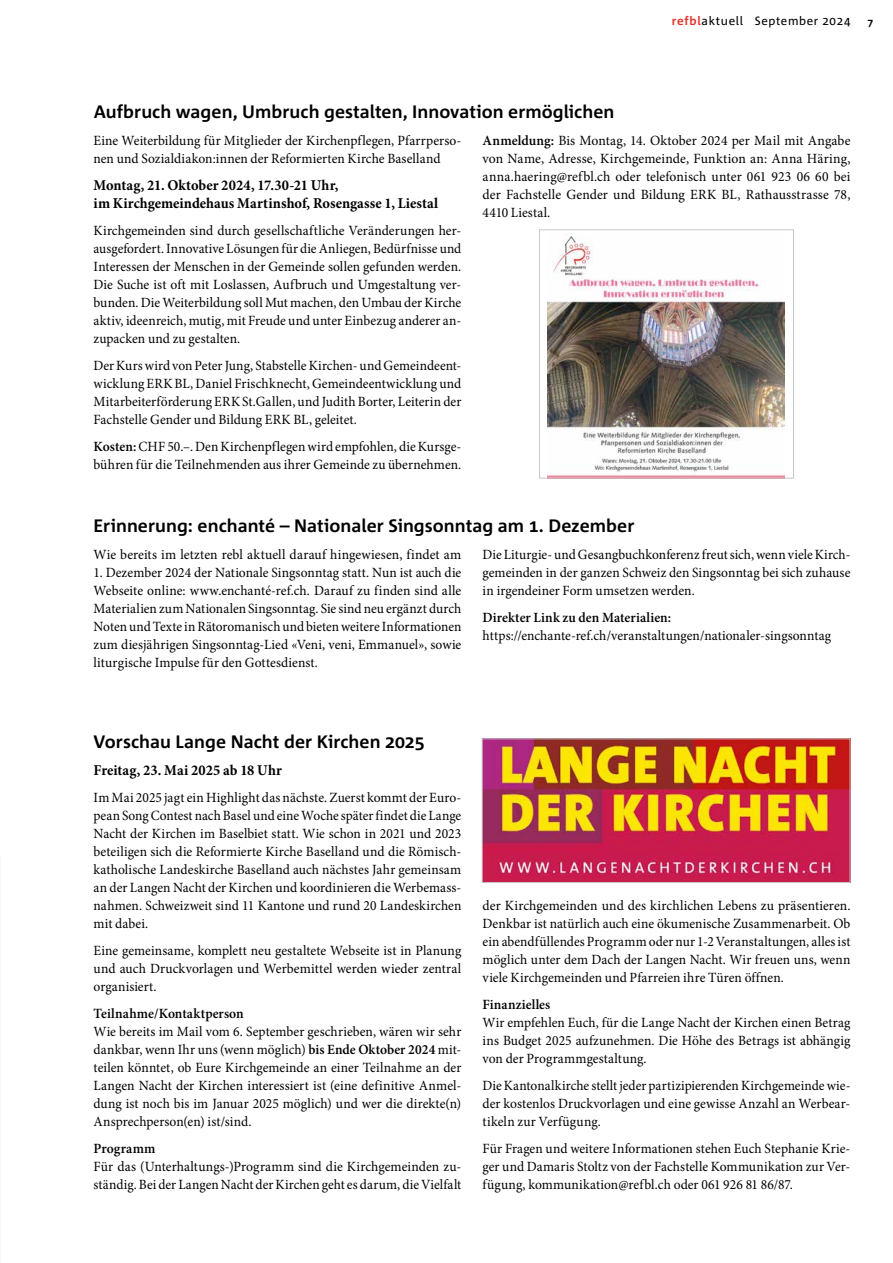
<style>
.page{position:relative;width:893px;height:1263px;background:#fff}
.page>*{position:absolute;margin:0;border:0;box-sizing:border-box;transform-origin:0 0}
.t1{font:700 18px "Corpid C1";color:#000}
.t2{font:700 15px/18px "Minion Pro";letter-spacing:.005em;color:#000;scale:.96 1}
.t3{font:14.1px/18px "Minion Pro";letter-spacing:.005em;color:#000;text-align:justify;scale:.96 1}
.t4{font:14.1px/18px "Minion Pro";letter-spacing:.005em;color:#000;text-align:justify}
.t5{font:14.1px/18px "Minion Pro";letter-spacing:.005em;color:#000;text-align:justify;scale:.95 1}
.t6{font:600 14.1px "Minion Pro";letter-spacing:.005em;color:#000;scale:.96 1}
.t7{font:12px "Corpid C1";letter-spacing:.05em;color:#000}
.t8{font:700 10.5px "Corpid C1";color:#000}
.s1{font-weight:700;color:#e63329}
.s2{font-weight:600}
</style>
<div class="page">
<img style="left:547px;top:234px;width:238px;height:242px">
<div style="left:539px;top:230px;width:255px;height:248px;border:1px solid #c6c6c6"></div>
<img style="left:484px;top:741px;width:364px;height:140px">
<div style="left:482px;top:739px;width:368px;height:144px;border:1px solid #c6c6c6"></div>
<p class="t1" style="left:94px;top:101px;width:522px">Aufbruch wagen, Umbruch gestalten, Innovation ermöglichen</p>
<p class="t7" style="left:672px;top:14px;width:180px"><span class="s1">refbl</span>aktuell September 2024</p>
<p class="t8" style="left:867px;top:15px;width:7px">7</p>
<p class="t3" style="left:94px;top:132px;width:385px">Eine Weiterbildung für Mitglieder der Kirchenpflegen, Pfarrperso&shy;nen und Sozialdiakon:innen der Reformierten Kirche Baselland</p>
<p class="t2" style="left:94px;top:177px;width:361px">Montag, 21. Oktober 2024, 17.30-21 Uhr,<br>im Kirchgemeindehaus Martinshof, Rosengasse 1, Liestal</p>
<p class="t3" style="left:94px;top:222px;width:385px">Kirchgemeinden sind durch gesellschaftliche Veränderungen her&shy;ausgefordert. Innovative Lösungen für die Anliegen, Bedürfnisse und Interessen der Menschen in der Gemeinde sollen gefunden werden.<br>Die Suche ist oft mit Loslassen, Aufbruch und Umgestaltung ver&shy;bunden. Die Weiterbildung soll Mut machen, den Umbau der Kirche aktiv, ideenreich, mutig, mit Freude und unter Einbezug anderer an&shy;zupacken und zu gestalten.</p>
<p class="t3" style="left:94px;top:357px;width:385px">Der Kurs wird von Peter Jung, Stabstelle Kirchen- und Gemeindeent&shy;wicklung ERK BL, Daniel Frischknecht, Gemeindeentwicklung und Mitarbeiterförderung ERK St.Gallen, und Judith Borter, Leiterin der Fachstelle Gender und Bildung ERK BL, geleitet.</p>
<p class="t3" style="left:94px;top:438px;width:385px"><span class="s2">Kosten:</span> CHF 50.–. Den Kirchenpflegen wird empfohlen, die Kursge&shy;bühren für die Teilnehmenden aus ihrer Gemeinde zu übernehmen.</p>
<p class="t4" style="left:483px;top:132px;width:369px"><span class="s2">Anmeldung:</span> Bis Montag, 14. Oktober 2024 per Mail mit Angabe von Name, Adresse, Kirchgemeinde, Funktion an: Anna Häring, anna.haering@refbl.ch oder telefonisch unter 061 923 06 60 bei der Fachstelle Gender und Bildung ERK BL, Rathausstrasse 78, 4410 Liestal.</p>
<p class="t1" style="left:94px;top:515px;width:542px">Erinnerung: enchanté – Nationaler Singsonntag am 1. Dezember</p>
<p class="t4" style="left:94px;top:546px;width:369px">Wie bereits im letzten rebl aktuell darauf hingewiesen, findet am</p>
<p class="t3" style="left:94px;top:564px;width:385px">1. Dezember 2024 der Nationale Singsonntag statt. Nun ist auch die Webseite online: www.enchanté-ref.ch. Darauf zu finden sind alle Materialien zum Nationalen Singsonntag. Sie sind neu ergänzt durch Noten und Texte in Rätoromanisch und bieten weitere Informationen zum diesjährigen Singsonntag-Lied «Veni, veni, Emmanuel», sowie liturgische Impulse für den Gottesdienst.</p>
<p class="t5" style="left:483px;top:546px;width:389px">Die Liturgie- und Gesangbuchkonferenz freut sich, wenn viele Kirch&shy;gemeinden in der ganzen Schweiz den Singsonntag bei sich zuhause in irgendeiner Form umsetzen werden.</p>
<p class="t6" style="left:483px;top:608px;width:198px">Direkter Link zu den Materialien:</p>
<p class="t3" style="left:483px;top:627px;width:365px">https://enchante-ref.ch/veranstaltungen/nationaler-singsonntag</p>
<p class="t1" style="left:94px;top:731px;width:333px">Vorschau Lange Nacht der Kirchen 2025</p>
<p class="t2" style="left:94px;top:762px;width:198px">Freitag, 23. Mai 2025 ab 18 Uhr</p>
<p class="t3" style="left:94px;top:789px;width:385px">Im Mai 2025 jagt ein Highlight das nächste. Zuerst kommt der Euro&shy;pean Song Contest nach Basel und eine Woche später findet die Lange Nacht der Kirchen im Baselbiet statt. Wie schon in 2021 und 2023 beteiligen sich die Reformierte Kirche Baselland und die Römisch&shy;katholische Landeskirche Baselland auch nächstes Jahr gemeinsam an der Langen Nacht der Kirchen und koordinieren die Werbemass&shy;nahmen. Schweizweit sind 11 Kantone und rund 20 Landeskirchen mit dabei.</p>
<p class="t3" style="left:94px;top:942px;width:385px">Eine gemeinsame, komplett neu gestaltete Webseite ist in Planung und auch Druckvorlagen und Werbemittel werden wieder zentral organisiert.</p>
<p class="t6" style="left:94px;top:1004px;width:158px">Teilnahme/Kontaktperson</p>
<p class="t3" style="left:94px;top:1023px;width:385px">Wie bereits im Mail vom 6. September geschrieben, wären wir sehr dankbar, wenn Ihr uns (wenn möglich) <span class="s2">bis Ende Oktober 2024</span> mit&shy;teilen könntet, ob Eure Kirchgemeinde an einer Teilnahme an der Langen Nacht der Kirchen interessiert ist (eine definitive Anmel&shy;dung ist noch bis im Januar 2025 möglich) und wer die direkte(n)<br>Ansprechperson(en) ist/sind.</p>
<p class="t6" style="left:94px;top:1139px;width:66px">Programm</p>
<p class="t4" style="left:94px;top:1158px;width:369px">Für das (Unterhaltungs-)Programm sind die Kirchgemeinden zu&shy;ständig. Bei der Langen Nacht der Kirchen geht es darum, die Vielfalt</p>
<p class="t4" style="left:483px;top:897px;width:369px">der Kirchgemeinden und des kirchlichen Lebens zu präsentieren.<br>Denkbar ist natürlich auch eine ökumenische Zusammenarbeit. Ob ein abendfüllendes Programm oder nur 1-2 Veranstaltungen, alles ist möglich unter dem Dach der Langen Nacht. Wir freuen uns, wenn viele Kirchgemeinden und Pfarreien ihre Türen öffnen.</p>
<p class="t6" style="left:483px;top:995px;width:72px">Finanzielles</p>
<p class="t3" style="left:483px;top:1014px;width:385px">Wir empfehlen Euch, für die Lange Nacht der Kirchen einen Betrag ins Budget 2025 aufzunehmen. Die Höhe des Betrags ist abhängig von der Programmgestaltung.</p>
<p class="t5" style="left:483px;top:1077px;width:389px">Die Kantonalkirche stellt jeder partizipierenden Kirchgemeinde wie&shy;der kostenlos Druckvorlagen und eine gewisse Anzahl an Werbear&shy;tikeln zur Verfügung.</p>
<p class="t3" style="left:483px;top:1140px;width:385px">Für Fragen und weitere Informationen stehen Euch Stephanie Krie&shy;ger und Damaris Stoltz von der Fachstelle Kommunikation zur Ver&shy;fügung, kommunikation@refbl.ch oder 061 926 81 86/87.</p>
</div>
